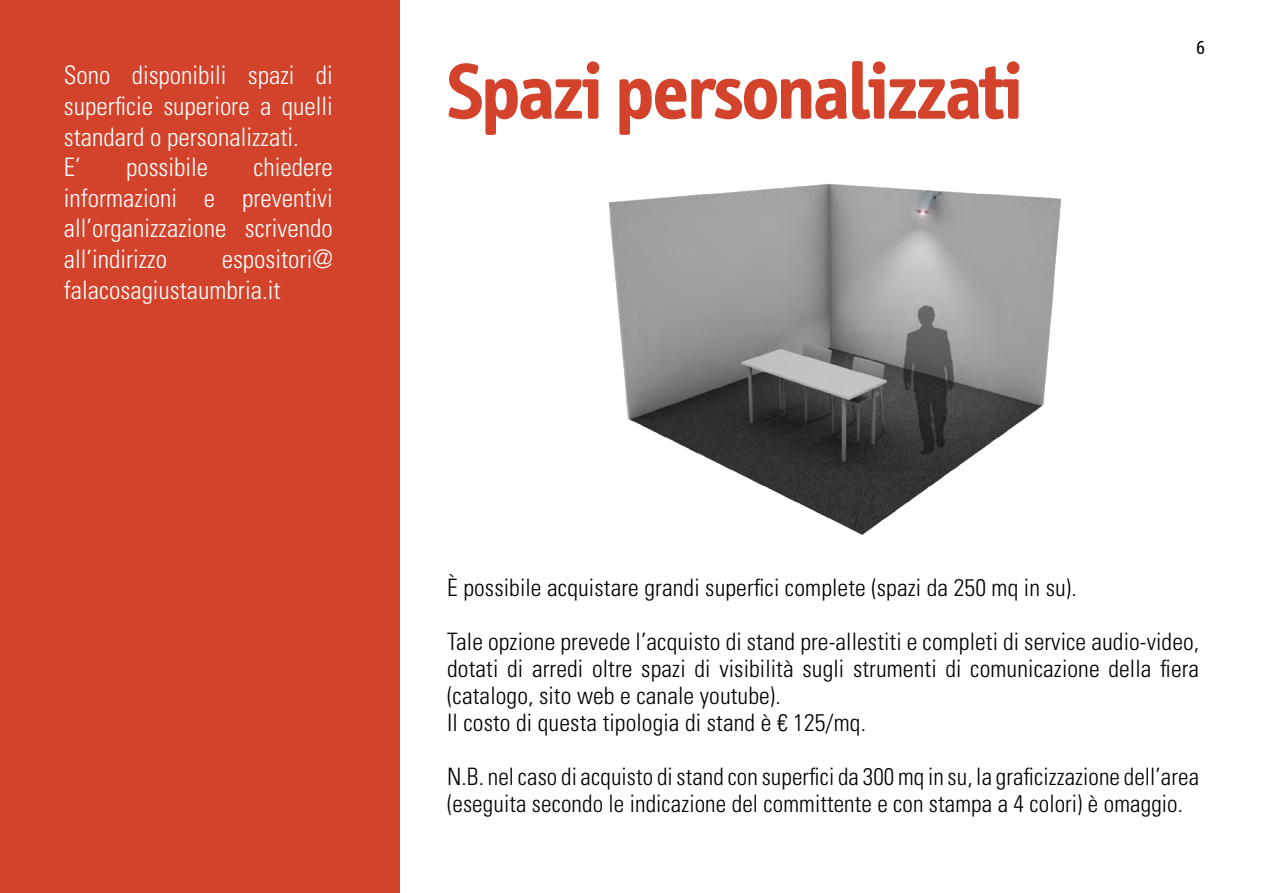
<style>
.page{position:relative;width:1263px;height:893px;background:#fff}
.page>*{position:absolute;margin:0;border:0;box-sizing:border-box;transform-origin:0 0}
.t1{font:700 81px "Info";letter-spacing:-.02em;color:#d3422a}
.t2{font:300 condensed 25.5px/30.6px "Univers LT Std";color:#fff}
.t3{font:300 condensed 24px/27px "Univers LT Std";letter-spacing:.005em;color:#000}
.t4{font:19.5px "Info";color:#000}
</style>
<div class="page">
<div style="left:0;top:0;width:400px;height:893px;background:#d3422a"></div>
<img style="left:608px;top:184px;width:454px;height:351px">
<p class="t2" style="left:64px;top:60px;width:270px">Sono disponibili spazi di superficie superiore a quelli standard o personalizzati.<br>E’</p>
<p class="t2" style="left:64px;top:152px;width:270px;text-align:justify;text-indent:190px">chiedere informazioni e preventivi all’organizzazione scrivendo all’indirizzo</p>
<p class="t2" style="left:126px;top:152px;width:84px">possibile</p>
<p class="t2" style="left:64px;top:244px;width:270px;text-indent:158px">espositori@ falacosagiustaumbria.it</p>
<h1 class="t1" style="left:447px;top:46px;width:577px">Spazi personalizzati</h1>
<p class="t4" style="left:1196px;top:37px;width:10px">6</p>
<p class="t3" style="left:447px;top:574px;width:631px">È possibile acquistare grandi superfici complete (spazi da 250 mq in su).</p>
<p class="t3" style="left:447px;top:628px;width:754px">Tale opzione prevede l’acquisto di stand pre-allestiti e completi di service audio-video, dotati di arredi oltre spazi di visibilità sugli strumenti di comunicazione della fiera (catalogo, sito web e canale youtube).<br>Il costo di questa tipologia di stand è € 125/mq.</p>
<p class="t3" style="left:447px;top:763px;width:753px">N.B. nel caso di acquisto di stand con superfici da 300 mq in su, la graficizzazione dell’area (eseguita secondo le indicazione del committente e con stampa a 4 colori) è omaggio.</p>
</div>
